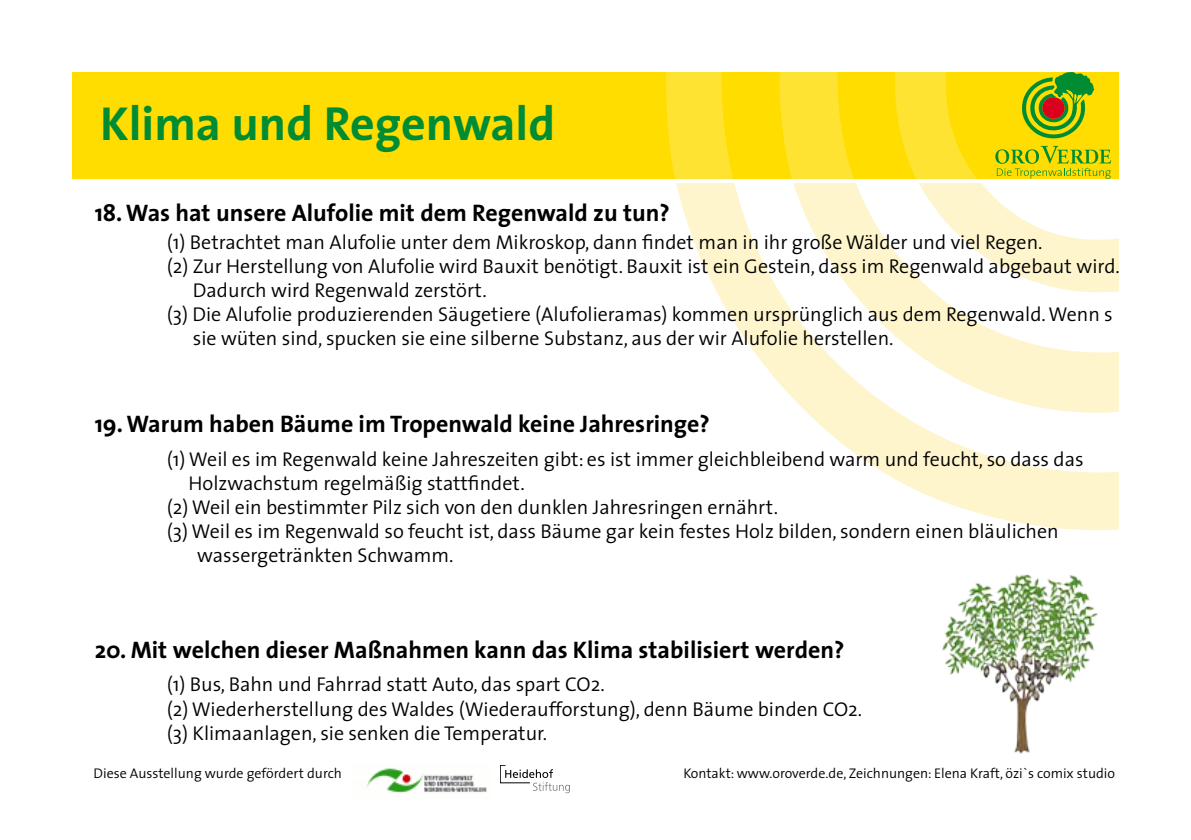
<style>
.page{position:relative;width:1191px;height:840px;background:#fff}
.page>*{position:absolute;margin:0;border:0;box-sizing:border-box;transform-origin:0 0}
.t1{font:700 48px "The Sans";color:#008c32}
.t2{font:700 24px "The Sans";color:#000}
.t3{font:300 20px/24px "The Sans";color:#000}
.t4{font:300 14px "The Sans";color:#000}
</style>
<div class="page">
<svg style="left:676px;top:183px;width:443px;height:347px"></svg>
<svg style="left:760px;top:306px;width:359px;height:124px;fill:#fef5d0"></svg>
<div style="left:72px;top:72px;width:1047px;height:107px;background:#fd0"></div>
<svg style="left:666px;top:72px;width:67px;height:107px;fill:#ffe332"></svg>
<svg style="left:760px;top:72px;width:359px;height:234px"></svg>
<img style="left:942px;top:574px;width:156px;height:180px">
<img style="left:366px;top:768px;width:121px;height:26px">
<svg style="left:500px;top:765px;width:70px;height:27px"></svg>
<h1 class="t1" style="left:100px;top:93px;width:456px">Klima und Regenwald</h1>
<p class="t2" style="left:95px;top:197px;width:576px">18. Was hat unsere Alufolie mit dem Regenwald zu tun?</p>
<p class="t3" style="left:167px;top:230px;width:877px">(1) Betrachtet man Alufolie unter dem Mikroskop, dann findet man in ihr große Wälder und viel Regen.</p>
<p class="t3" style="left:167px;top:254px;width:954px">(2) Zur Herstellung von Alufolie wird Bauxit benötigt. Bauxit ist ein Gestein, dass im Regenwald abgebaut wird.</p>
<p class="t3" style="left:193px;top:278px;width:295px">Dadurch wird Regenwald zerstört.</p>
<p class="t3" style="left:167px;top:302px;width:947px">(3) Die Alufolie produzierenden Säugetiere (Alufolieramas) kommen ursprünglich aus dem Regenwald. Wenn s</p>
<p class="t3" style="left:193px;top:326px;width:702px">sie wüten sind, spucken sie eine silberne Substanz, aus der wir Alufolie herstellen.</p>
<p class="t2" style="left:95px;top:408px;width:616px">19. Warum haben Bäume im Tropenwald keine Jahresringe?</p>
<p class="t3" style="left:167px;top:446px;width:918px">(1) Weil es im Regenwald keine Jahreszeiten gibt: es ist immer gleichbleibend warm und feucht, so dass das</p>
<p class="t3" style="left:188px;top:470px;width:338px">Holzwachstum regelmäßig stattfindet.</p>
<p class="t3" style="left:167px;top:494px;width:613px">(2) Weil ein bestimmter Pilz sich von den dunklen Jahresringen ernährt.</p>
<p class="t3" style="left:167px;top:518px;width:893px">(3) Weil es im Regenwald so feucht ist, dass Bäume gar kein festes Holz bilden, sondern einen bläulichen</p>
<p class="t3" style="left:197px;top:542px;width:258px">wassergetränkten Schwamm.</p>
<p class="t2" style="left:95px;top:634px;width:751px">20. Mit welchen dieser Maßnahmen kann das Klima stabilisiert werden?</p>
<p class="t3" style="left:167px;top:672px;width:697px">(1) Bus, Bahn und Fahrrad statt Auto, das spart CO2.<br>(2) Wiederherstellung des Waldes (Wiederaufforstung), denn Bäume binden CO2. (3) Klimaanlagen, sie senken die Temperatur.</p>
<p class="t4" style="left:94px;top:764px;width:250px">Diese Ausstellung wurde gefördert durch</p>
<p class="t4" style="left:683px;top:764px;width:433px">Kontakt: www.oroverde.de, Zeichnungen: Elena Kraft, özi`s comix studio</p>
</div>
